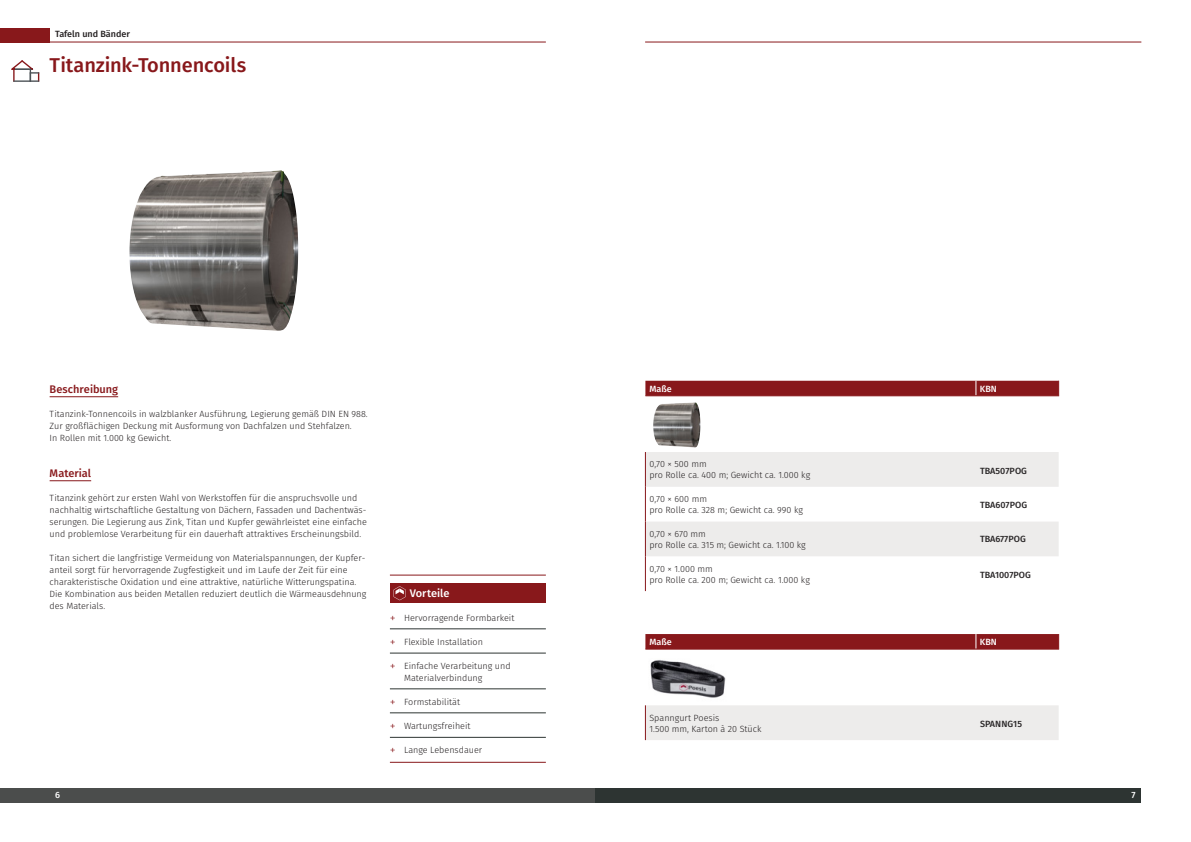
<style>
.page{position:relative;width:1191px;height:842px;background:#fff}
.page>*{position:absolute;margin:0;border:0;box-sizing:border-box;transform-origin:0 0}
.t1{font:500 20px "Fira Sans";letter-spacing:-.005em;color:#88181b}
.t2{font:500 11px "Fira Sans";color:#88181b}
.t3{font:500 11px "Fira Sans";letter-spacing:-.005em;color:#fff}
.t4{font:300 9px/12px "Fira Sans";color:#231f20}
.t5{font:500 9px "Fira Sans";letter-spacing:.005em;color:#282526}
.t6{font:500 9px "Fira Sans";color:#fff}
.t7{font:500 9px "Fira Sans";color:#231f20}
.s1{font-size:12px;color:#88181b}
</style>
<div class="page">
<div style="left:0;top:788px;width:595px;height:14px;background:#4b4d4c"></div>
<div style="left:595px;top:788px;width:546px;height:14px;background:#2d3432"></div>
<div style="left:0;top:28px;width:50px;height:15px;background:#88181b"></div>
<hr style="left:36px;top:42px;width:510px;height:1px;background:#88181b">
<hr style="left:645px;top:42px;width:496px;height:1px;background:#88181b">
<svg style="left:11px;top:60px;width:28px;height:22px"></svg>
<hr style="left:50px;top:396px;width:68px;height:1px;background:#88181b">
<hr style="left:50px;top:480px;width:41px;height:1px;background:#88181b">
<svg style="left:646px;top:452px;width:412px;height:104px;fill:#edeceb"></svg>
<div style="left:645px;top:381px;width:414px;height:14px;background:#88181b"></div>
<hr style="left:645px;top:395px;width:331px;height:1px;background:#88181b">
<hr style="left:976px;top:395px;width:83px;height:1px;background:#88181b">
<hr style="left:645px;top:452px;width:1px;height:35px;background:#88181b">
<hr style="left:645px;top:487px;width:1px;height:34px;background:#88181b">
<hr style="left:645px;top:521px;width:1px;height:35px;background:#88181b">
<hr style="left:645px;top:556px;width:1px;height:35px;background:#88181b">
<div style="left:646px;top:705px;width:412px;height:35px;background:#edeceb"></div>
<svg style="left:645px;top:634px;width:414px;height:15px;background:#88191c"></svg>
<hr style="left:645px;top:649px;width:331px;height:1px;background:#88181b">
<hr style="left:976px;top:649px;width:83px;height:1px;background:#88181b">
<hr style="left:645px;top:705px;width:1px;height:35px;background:#88181b">
<img style="left:129px;top:170px;width:169px;height:161px">
<img style="left:653px;top:402px;width:47px;height:45px">
<img style="left:650px;top:660px;width:76px;height:38px">
<div style="left:390px;top:583px;width:156px;height:20px;background:#88181b"></div>
<hr style="left:390px;top:762px;width:156px;height:1px;background:#88181b">
<hr style="left:390px;top:575px;width:156px;height:1px;background:#88181b">
<hr style="left:390px;top:629px;width:156px;height:1px;background:#2d3432">
<hr style="left:390px;top:653px;width:156px;height:1px;background:#2d3432">
<hr style="left:390px;top:689px;width:156px;height:1px;background:#2d3432">
<hr style="left:390px;top:713px;width:156px;height:1px;background:#2d3432">
<hr style="left:390px;top:737px;width:156px;height:1px;background:#2d3432">
<svg style="left:393px;top:586px;width:13px;height:14px"></svg>
<p class="t7" style="left:55px;top:27px;width:76px">Tafeln und Bänder</p>
<h1 class="t1" style="left:50px;top:51px;width:198px">Titanzink-Tonnencoils</h1>
<p class="t2" style="left:50px;top:381px;width:70px">Beschreibung</p>
<p class="t4" style="left:50px;top:408px;width:320px">Titanzink-Tonnencoils in walzblanker Ausführung, Legierung gemäß DIN EN 988.<br>Zur großflächigen Deckung mit Ausformung von Dachfalzen und Stehfalzen.<br>In Rollen mit 1.000 kg Gewicht.</p>
<p class="t2" style="left:50px;top:465px;width:43px">Material</p>
<p class="t4" style="left:50px;top:492px;width:319px">Titanzink gehört zur ersten Wahl von Werkstoffen für die anspruchsvolle und nachhaltig wirtschaftliche Gestaltung von Dächern, Fassaden und Dachentwäs&shy;serungen. Die Legierung aus Zink, Titan und Kupfer gewährleistet eine einfache und problemlose Verarbeitung für ein dauerhaft attraktives Erscheinungsbild.</p>
<p class="t4" style="left:50px;top:552px;width:318px">Titan sichert die langfristige Vermeidung von Materialspannungen, der Kupfer&shy;anteil sorgt für hervorragende Zugfestigkeit und im Laufe der Zeit für eine charakteristische Oxidation und eine attraktive, natürliche Witterungspatina.<br>Die Kombination aus beiden Metallen reduziert deutlich die Wärmeausdehnung des Materials.</p>
<p class="t3" style="left:410px;top:585px;width:41px">Vorteile</p>
<p class="t4" style="left:390px;top:612px;width:126px"><span class="s1">+</span> Hervorragende Formbarkeit</p>
<p class="t4" style="left:390px;top:636px;width:95px"><span class="s1">+</span> Flexible Installation</p>
<p class="t4" style="left:404px;top:660px;width:108px;text-indent:-14px"><span class="s1">+</span> Einfache Verarbeitung und<br>Materialverbindung</p>
<p class="t4" style="left:390px;top:696px;width:72px"><span class="s1">+</span> Formstabilität</p>
<p class="t4" style="left:390px;top:720px;width:82px"><span class="s1">+</span> Wartungsfreiheit</p>
<p class="t4" style="left:390px;top:744px;width:94px"><span class="s1">+</span> Lange Lebensdauer</p>
<p class="t6" style="left:649px;top:382px;width:24px">Maße</p>
<p class="t6" style="left:980px;top:382px;width:19px">KBN</p>
<p class="t4" style="left:649px;top:459px;width:162px;line-height:11px">0,70 × 500 mm<br>pro Rolle ca. 400 m; Gewicht ca. 1.000 kg</p>
<p class="t5" style="left:980px;top:464px;width:49px">TBA507POG</p>
<p class="t4" style="left:649px;top:494px;width:155px;line-height:11px">0,70 × 600 mm<br>pro Rolle ca. 328 m; Gewicht ca. 990 kg</p>
<p class="t5" style="left:980px;top:499px;width:49px">TBA607POG</p>
<p class="t4" style="left:649px;top:529px;width:158px;line-height:11px">0,70 × 670 mm<br>pro Rolle ca. 315 m; Gewicht ca. 1.100 kg</p>
<p class="t5" style="left:980px;top:533px;width:47px">TBA677POG</p>
<p class="t4" style="left:649px;top:564px;width:162px;line-height:11px">0,70 × 1.000 mm<br>pro Rolle ca. 200 m; Gewicht ca. 1.000 kg</p>
<p class="t5" style="left:980px;top:568px;width:53px">TBA1007POG</p>
<p class="t6" style="left:649px;top:636px;width:24px">Maße</p>
<p class="t6" style="left:980px;top:636px;width:19px">KBN</p>
<p class="t4" style="left:649px;top:713px;width:113px;line-height:11px">Spanngurt Poesis<br>1.500 mm, Karton à 20 Stück</p>
<p class="t5" style="left:980px;top:717px;width:44px">SPANNG15</p>
<p class="t6" style="left:55px;top:788px;width:6px">6</p>
<p class="t6" style="left:1131px;top:788px;width:6px">7</p>
</div>
